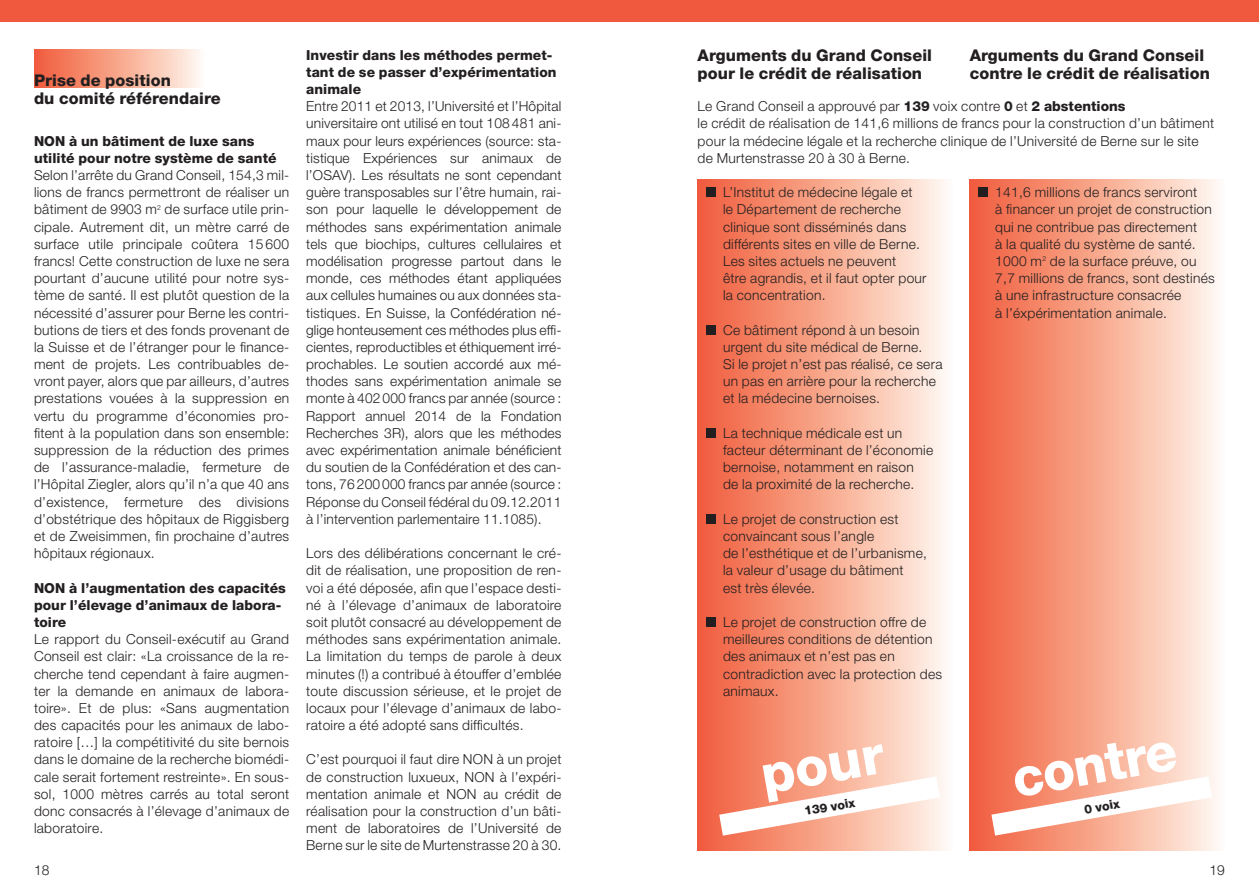
<style>
.page{position:relative;width:1259px;height:893px;background:#fff}
.page>*{position:absolute;margin:0;border:0;box-sizing:border-box;transform-origin:0 0}
.t1{font:800 54px "Helvetica Neue LT Pro";color:#fff}
.t2{font:800 16.2px/17.9px "Helvetica Neue LT Pro";letter-spacing:.005em;color:#231f20}
.t3{font:300 13.8px/17.2px "Helvetica Neue LT Pro";letter-spacing:.02em;color:#231f20}
.t4{font:800 13.8px/17.2px "Helvetica Neue LT Pro";letter-spacing:.005em;color:#231f20}
.t5{font:800 12.45px "Helvetica Neue LT Pro";color:#231f20}
.s1{font-weight:800}
</style>
<div class="page">
<div style="left:0;top:0;width:629px;height:21px;background:#f0593e"></div>
<div style="left:629px;top:0;width:630px;height:21px;background:#f0593e"></div>
<div style="left:34px;top:50px;width:170px;height:38px;background:linear-gradient(to right,#f15a36,#fff8ed)"></div>
<div style="left:697px;top:180px;width:255px;height:670px;background:linear-gradient(to right,#f15a36,#fff9ee)"></div>
<div style="left:969px;top:180px;width:256px;height:670px;background:linear-gradient(to right,#f15a36,#fff9ee)"></div>
<div style="left:706px;top:187px;width:10px;height:10px;background:#231f20"></div>
<div style="left:706px;top:325px;width:10px;height:10px;background:#231f20"></div>
<div style="left:706px;top:428px;width:10px;height:10px;background:#231f20"></div>
<div style="left:706px;top:514px;width:10px;height:10px;background:#231f20"></div>
<div style="left:706px;top:617px;width:10px;height:10px;background:#231f20"></div>
<div style="left:978px;top:187px;width:10px;height:10px;background:#231f20"></div>
<svg style="left:969px;top:762px;width:256px;height:88px"></svg>
<svg style="left:697px;top:762px;width:255px;height:88px"></svg>
<p class="t2" style="left:34px;top:71px;width:188px">Prise de position<br>du comité référendaire</p>
<p class="t4" style="left:34px;top:132px;width:244px">NON à un bâtiment de luxe sans utilité pour notre système de santé</p>
<p class="t3" style="left:34px;top:166px;width:257px">Selon l’arrête du Grand Conseil, 154,3 mil&shy;lions de francs permettront de réaliser un bâtiment de 9903 m<sup>2</sup> de surface utile prin&shy;cipale. Autrement dit, un mètre carré de surface utile principale coûtera 15 600 francs! Cette construction de luxe ne sera pourtant d’aucune utilité pour notre sys&shy;tème de santé. Il est plutôt question de la nécessité d’assurer pour Berne les contri&shy;butions de tiers et des fonds provenant de la Suisse et de l’étranger pour le finance&shy;ment de projets. Les contribuables de&shy;vront payer, alors que par ailleurs, d’autres prestations vouées à la suppression en vertu du programme d’économies pro&shy;fitent à la population dans son ensemble: suppression de la réduction des primes de l’assurance-maladie, fermeture de l’Hôpital Ziegler, alors qu’il n’a que 40 ans d’existence, fermeture des divisions d’obstétrique des hôpitaux de Riggisberg et de Zweisimmen, fin prochaine d’autres hôpitaux régionaux.</p>
<p class="t4" style="left:34px;top:579px;width:253px">NON à l’augmentation des capacités pour l’élevage d’animaux de labora&shy;toire</p>
<p class="t3" style="left:34px;top:630px;width:257px;text-align:justify">Le rapport du Conseil-exécutif au Grand Conseil est clair: «La croissance de la re&shy;cherche tend cependant à faire augmen&shy;ter la demande en animaux de labora&shy;toire». Et de plus: «Sans augmentation des capacités pour les animaux de labo&shy;ratoire […] la compétitivité du site bernois dans le domaine de la recherche biomédi&shy;cale serait fortement restreinte». En sous&shy;sol, 1000 mètres carrés au total seront donc consacrés à l’élevage d’animaux de laboratoire.</p>
<p class="t4" style="left:306px;top:46px;width:252px">Investir dans les méthodes permet&shy;tant de se passer d’expérimentation animale</p>
<p class="t3" style="left:306px;top:97px;width:257px">Entre 2011 et 2013, l’Université et l’Hôpital universitaire ont utilisé en tout 108 481 ani&shy;maux pour leurs expériences (source: sta&shy;tistique Expériences sur animaux de l’OSAV). Les résultats ne sont cependant guère transposables sur l’être humain, rai&shy;son pour laquelle le développement de méthodes sans expérimentation animale tels que biochips, cultures cellulaires et modélisation progresse partout dans le monde, ces méthodes étant appliquées aux cellules humaines ou aux données sta&shy;tistiques. En Suisse, la Confédération né&shy;glige honteusement ces méthodes plus effi&shy;cientes, reproductibles et éthiquement irré&shy;prochables. Le soutien accordé aux mé&shy;thodes sans expérimentation animale se monte à 402 000 francs par année (source :<br>Rapport annuel 2014 de la Fondation Recherches 3R), alors que les méthodes avec expérimentation animale bénéficient du soutien de la Confédération et des can&shy;tons, 76 200 000 francs par année (source :<br>Réponse du Conseil fédéral du 09.12.2011 à l’intervention parlementaire 11.1085).</p>
<p class="t3" style="left:306px;top:544px;width:257px;text-align:justify">Lors des délibérations concernant le cré&shy;dit de réalisation, une proposition de ren&shy;voi a été déposée, afin que l’espace desti&shy;né à l’élevage d’animaux de laboratoire soit plutôt consacré au développement de méthodes sans expérimentation animale.<br>La limitation du temps de parole à deux minutes (!) a contribué à étouffer d’emblée toute discussion sérieuse, et le projet de locaux pour l’élevage d’animaux de labo&shy;ratoire a été adopté sans difficultés.</p>
<p class="t3" style="left:306px;top:751px;width:257px;text-align:justify">C’est pourquoi il faut dire NON à un projet de construction luxueux, NON à l’expéri&shy;mentation animale et NON au crédit de réalisation pour la construction d’un bâti&shy;ment de laboratoires de l’Université de Berne sur le site de Murtenstrasse 20 à 30.</p>
<p class="t2" style="left:697px;top:47px;width:236px">Arguments du Grand Conseil pour le crédit de réalisation</p>
<p class="t2" style="left:969px;top:47px;width:242px">Arguments du Grand Conseil contre le crédit de réalisation</p>
<p class="t3" style="left:697px;top:97px;width:518px">Le Grand Conseil a approuvé par <span class="s1">139</span> voix contre <span class="s1">0</span> et <span class="s1">2 abstentions<br></span>le crédit de réalisation de 141,6 millions de francs pour la construction d’un bâtiment pour la médecine légale et la recherche clinique de l’Université de Berne sur le site de Murtenstrasse 20 à 30 à Berne.</p>
<p class="t3" style="left:723px;top:183px;width:205px">L’Institut de médecine légale et<br>le Département de recherche clinique sont disséminés dans différents sites en ville de Berne.<br>Les sites actuels ne peuvent<br>être agrandis, et il faut opter pour la concentration.</p>
<p class="t3" style="left:723px;top:321px;width:221px">Ce bâtiment répond à un besoin urgent du site médical de Berne.<br>Si le projet n’est pas réalisé, ce sera un pas en arrière pour la recherche et la médecine bernoises.</p>
<p class="t3" style="left:723px;top:424px;width:212px">La technique médicale est un facteur déterminant de l’économie bernoise, notamment en raison<br>de la proximité de la recherche.</p>
<p class="t3" style="left:723px;top:510px;width:205px">Le projet de construction est convaincant sous l’angle<br>de l’esthétique et de l’urbanisme, la valeur d’usage du bâtiment<br>est très élevée.</p>
<p class="t3" style="left:723px;top:613px;width:221px">Le projet de construction offre de meilleures conditions de détention des animaux et n’est pas en contradiction avec la protection des animaux.</p>
<h1 class="t1" style="left:755px;top:743px;width:126px;rotate:-10deg">pour</h1>
<p class="t5" style="left:803px;top:804px;width:53px;rotate:-10deg">139 voix</p>
<p class="t3" style="left:995px;top:183px;width:221px">141,6 millions de francs serviront<br>à financer un projet de construction qui ne contribue pas directement<br>à la qualité du système de santé.<br>1000 m<sup>2</sup> de la surface préuve, ou 7,7 millions de francs, sont destinés à une infrastructure consacrée<br>à l’éxpérimentation animale.</p>
<h1 class="t1" style="left:1007px;top:747px;width:167px;rotate:-10deg">contre</h1>
<p class="t5" style="left:1083px;top:802px;width:37px;rotate:-10deg">0 voix</p>
<p class="t3" style="left:34px;top:861px;width:17px">18</p>
<p class="t3" style="left:1209px;top:861px;width:17px">19</p>
</div>
